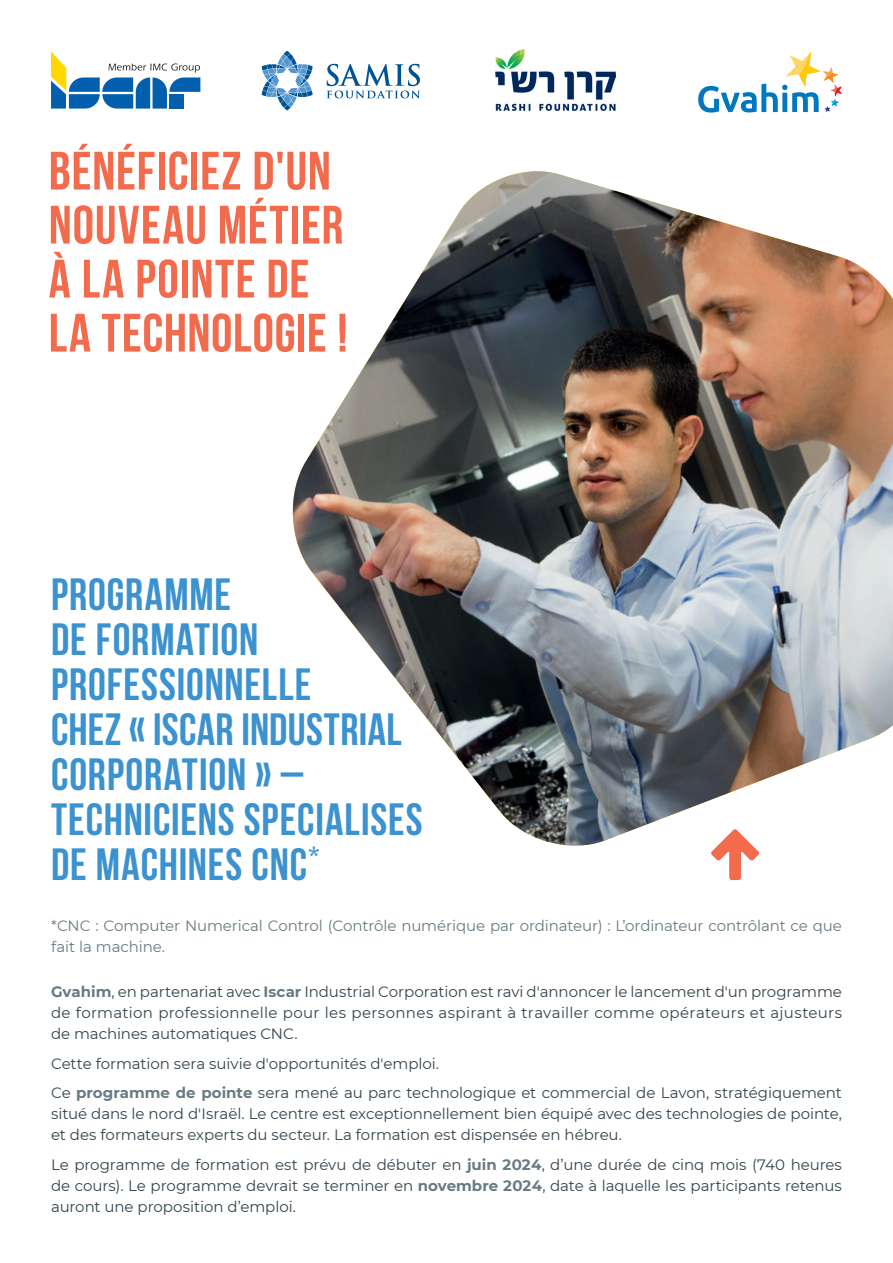
<style>
.page{position:relative;width:893px;height:1263px;background:#fff}
.page>*{position:absolute;margin:0;border:0;box-sizing:border-box;transform-origin:0 0}
.t1{font:700 54px/54px "Bebas Neue";letter-spacing:.015em;color:#f26b4d}
.t2{font:700 45px/45px "Bebas Neue";letter-spacing:.02em;color:#3c92cf}
.Main_TeXT{font:15px/21px "Montserrat";color:#33444d;text-align:justify}
.Main_TeXT-2{font:15px/21px "Montserrat";letter-spacing:-.01em;color:#687a83}
.s1{font-weight:700;color:#687a83}
</style>
<div class="page">
<svg style="left:711px;top:854px;width:48px;height:26px"></svg>
<img style="left:292px;top:171px;width:601px;height:683px">
<svg style="left:698px;top:52px;width:144px;height:61px"></svg>
<svg style="left:51px;top:51px;width:149px;height:58px"></svg>
<img style="left:495px;top:49px;width:120px;height:62px">
<svg style="left:327px;top:64px;width:93px;height:34px"></svg>
<svg style="left:261px;top:51px;width:52px;height:60px"></svg>
<p class="t1" style="left:49px;top:143px;width:300px">BÉNÉFICIEZ D'UN<br>NOUVEAU MÉTIER<br>À LA POINTE DE<br>LA TECHNOLOGIE !</p>
<p class="t2" style="left:51px;top:571px;width:373px">PROGRAMME<br>DE FORMATION<br>PROFESSIONNELLE<br>CHEZ « ISCAR INDUSTRIAL<br>CORPORATION » –<br>TECHNICIENS SPECIALISES<br>DE MACHINES CNC<sup>*</sup></p>
<p class="Main_TeXT-2" style="left:51px;top:914px;width:792px">*CNC : Computer Numerical Control (Contrôle numérique par ordinateur) : L’ordinateur contrôlant ce que fait la machine.</p>
<p class="Main_TeXT" style="left:51px;top:981px;width:792px"><span class="s1">Gvahim</span>, en partenariat avec <span class="s1">Iscar</span> Industrial Corporation est ravi d'annoncer le lancement d'un programme de formation professionnelle pour les personnes aspirant à travailler comme opérateurs et ajusteurs de machines automatiques CNC.</p>
<p class="Main_TeXT" style="left:51px;top:1052px;width:390px">Cette formation sera suivie d'opportunités d'emploi.</p>
<p class="Main_TeXT" style="left:51px;top:1082px;width:792px">Ce <span class="s1">programme de pointe</span> sera mené au parc technologique et commercial de Lavon, stratégiquement situé dans le nord d'Israël. Le centre est exceptionnellement bien équipé avec des technologies de pointe, et des formateurs experts du secteur. La formation est dispensée en hébreu.</p>
<p class="Main_TeXT" style="left:51px;top:1153px;width:792px">Le programme de formation est prévu de débuter en <span class="s1">juin 2024</span>, d’une durée de cinq mois (740 heures de cours). Le programme devrait se terminer en <span class="s1">novembre 2024</span>, date à laquelle les participants retenus auront une proposition d’emploi.</p>
</div>
